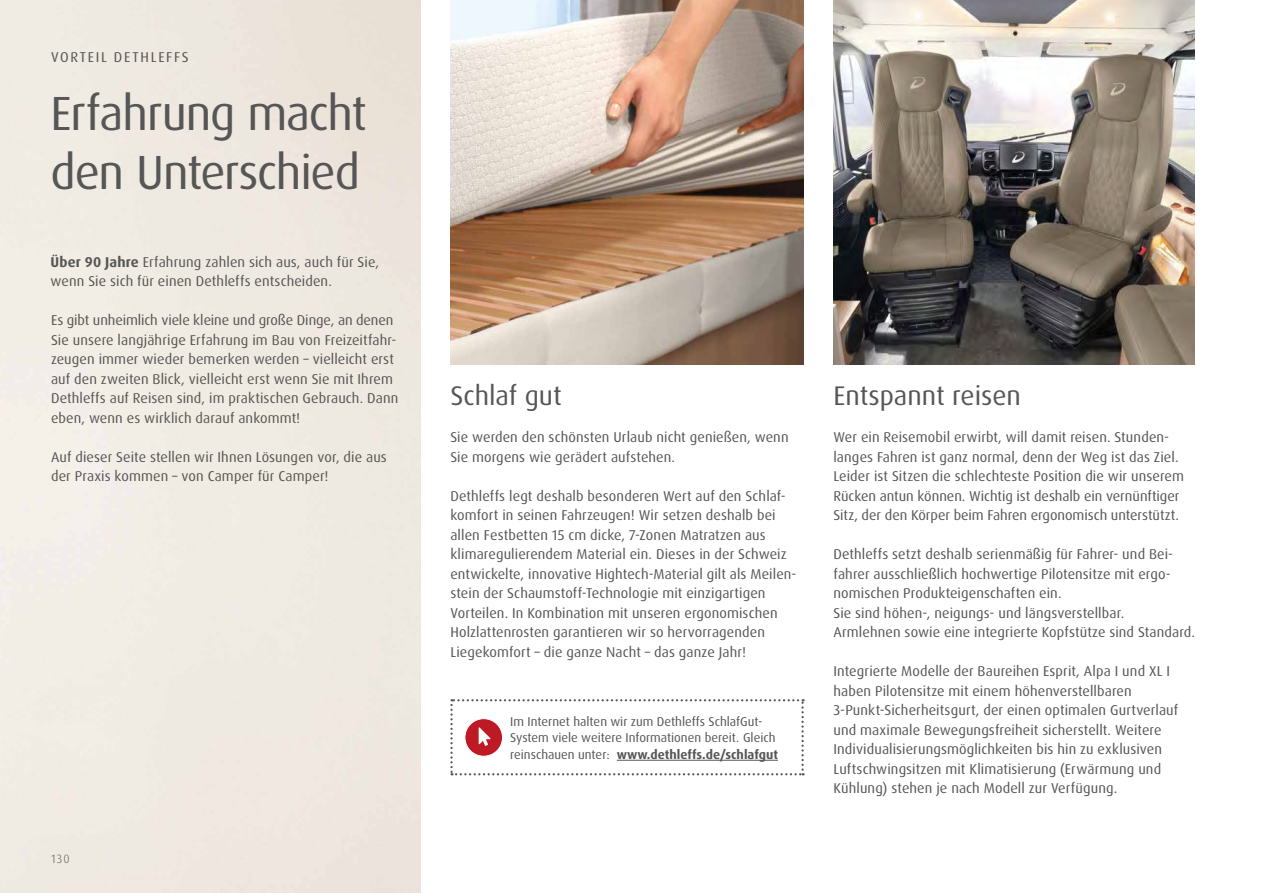
<style>
.page{position:relative;width:1263px;height:893px;background:#fff}
.page>*{position:absolute;margin:0;border:0;box-sizing:border-box;transform-origin:0 0}
.t1{font:48px/58.5px "Dax OT";letter-spacing:-.025em;color:#565656}
.t2{font:27px "Dax Pro";color:#565656}
.t3{font:14.25px/19.5px "Dax OT";letter-spacing:.005em;color:#565656}
.t4{font:14.25px "Dax OT";letter-spacing:.12em;color:#565656}
.t5{font:12.75px/16.5px "Dax OT";color:#565656}
.t6{font:300 12px "Dax OT";color:#565656}
.s1{font-weight:700}
</style>
<div class="page">
<img style="left:450px;top:0;width:354px;height:364px">
<img style="left:833px;top:0;width:362px;height:364px">
<svg style="left:450px;top:699px;width:354px;height:76px"></svg>
<p class="t4" style="left:51px;top:48px;width:139px">VORTEIL DETHLEFFS</p>
<h1 class="t1" style="left:51px;top:85px;width:318px">Erfahrung macht den Unterschied</h1>
<p class="t3" style="left:51px;top:252px;width:330px"><span class="s1">Über 90 Jahre</span> Erfahrung zahlen sich aus, auch für Sie, wenn Sie sich für einen Dethleffs entscheiden.</p>
<p class="t3" style="left:51px;top:311px;width:349px">Es gibt unheimlich viele kleine und große Dinge, an denen Sie unsere langjährige Erfahrung im Bau von Freizeitfahr&shy;zeugen immer wieder bemerken werden – vielleicht erst auf den zweiten Blick, vielleicht erst wenn Sie mit Ihrem Dethleffs auf Reisen sind, im praktischen Gebrauch. Dann eben, wenn es wirklich darauf ankommt!</p>
<p class="t3" style="left:51px;top:447px;width:337px">Auf dieser Seite stellen wir Ihnen Lösungen vor, die aus der Praxis kommen – von Camper für Camper!</p>
<p class="t6" style="left:51px;top:851px;width:20px">130</p>
<h2 class="t2" style="left:450px;top:378px;width:113px">Schlaf gut</h2>
<h2 class="t2" style="left:833px;top:378px;width:189px">Entspannt reisen</h2>
<p class="t3" style="left:450px;top:428px;width:340px">Sie werden den schönsten Urlaub nicht genießen, wenn<br>Sie morgens wie gerädert aufstehen.</p>
<p class="t3" style="left:450px;top:486px;width:348px">Dethleffs legt deshalb besonderen Wert auf den Schlaf&shy;komfort in seinen Fahrzeugen! Wir setzen deshalb bei allen Festbetten 15 cm dicke, 7-Zonen Matratzen aus klimaregulierendem Material ein. Dieses in der Schweiz entwickelte, innovative Hightech-Material gilt als Meilen&shy;stein der Schaumstoff-Technologie mit einzigartigen Vorteilen. In Kombination mit unseren ergonomischen Holzlattenrosten garantieren wir so hervorragenden Liegekomfort – die ganze Nacht – das ganze Jahr!</p>
<p class="t5" style="left:510px;top:713px;width:269px">Im Internet halten wir zum Dethleffs SchlafGut-<br>System viele weitere Informationen bereit. Gleich reinschauen unter: <span class="s1">www.dethleffs.de/schlafgut</span></p>
<p class="t3" style="left:833px;top:428px;width:352px">Wer ein Reisemobil erwirbt, will damit reisen. Stunden&shy;langes Fahren ist ganz normal, denn der Weg ist das Ziel.<br>Leider ist Sitzen die schlechteste Position die wir unserem Rücken antun können. Wichtig ist deshalb ein vernünftiger Sitz, der den Körper beim Fahren ergonomisch unterstützt.</p>
<p class="t3" style="left:833px;top:545px;width:363px">Dethleffs setzt deshalb serienmäßig für Fahrer- und Bei&shy;fahrer ausschließlich hochwertige Pilotensitze mit ergo&shy;nomischen Produkteigenschaften ein.<br>Sie sind höhen-, neigungs- und längsverstellbar.<br>Armlehnen sowie eine integrierte Kopfstütze sind Standard.</p>
<p class="t3" style="left:833px;top:662px;width:346px">Integrierte Modelle der Baureihen Esprit, Alpa I und XL I haben Pilotensitze mit einem höhenverstellbaren 3-Punkt-Sicherheitsgurt, der einen optimalen Gurtverlauf und maximale Bewegungsfreiheit sicherstellt. Weitere Individualisierungsmöglichkeiten bis hin zu exklusiven Luftschwingsitzen mit Klimatisierung (Erwärmung und Kühlung) stehen je nach Modell zur Verfügung.</p>
</div>
